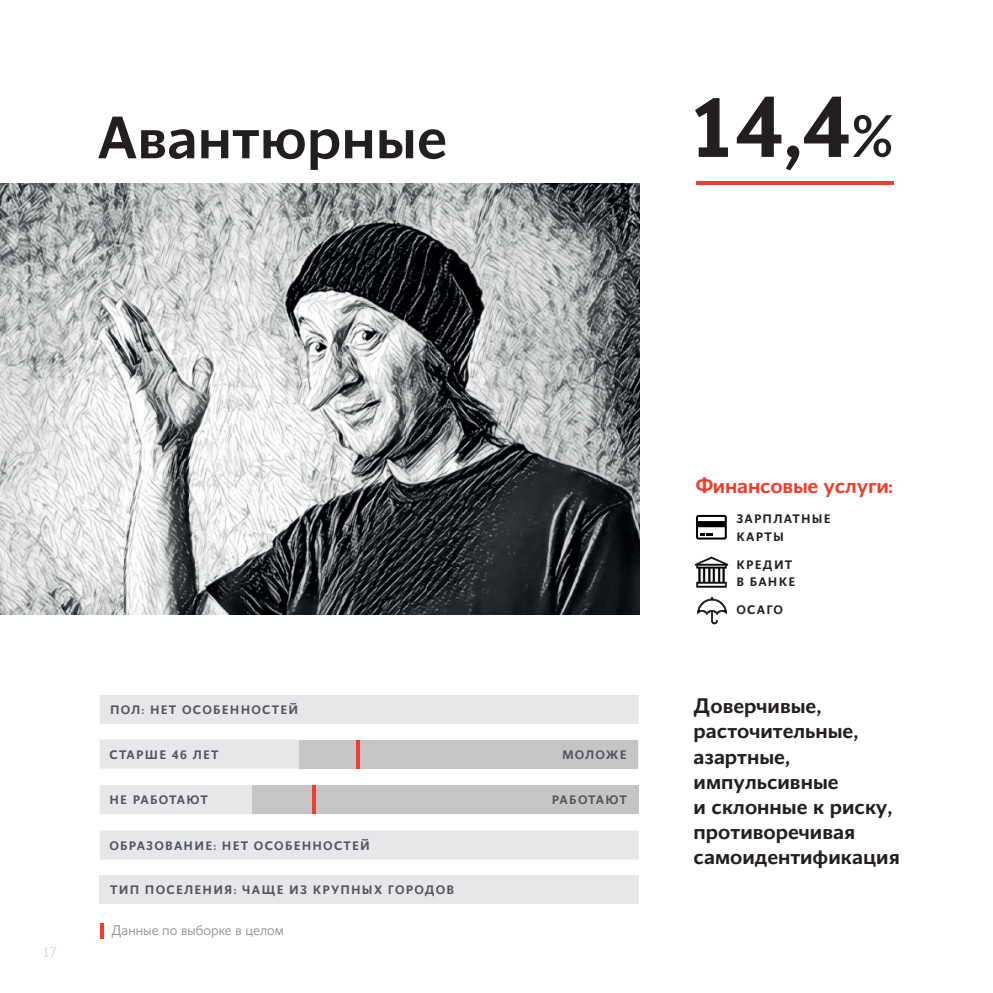
<style>
.page{position:relative;width:993px;height:993px;background:#fff}
.page>*{position:absolute;margin:0;border:0;box-sizing:border-box;transform-origin:0 0}
.t1{font:600 84px "Conqueror Sans";color:#231f20}
.t2{font:500 59.5px "Conqueror Sans";color:#231f20}
.t3{font:600 21px/25.2px "Conqueror Sans";color:#231f20}
.t4{font:600 21px "Conqueror Sans";letter-spacing:-.01em;color:#ef3e2e}
.t5{font:300 14px "Conqueror Sans";color:#939598}
.t6{font:300 14px "Conqueror Sans";color:#dadada}
.t7{font:600 12.25px "Conqueror Sans";letter-spacing:.1em;color:#52575b}
.t8{font:600 12.25px/17.5px "Conqueror Sans";letter-spacing:.1em;color:#231f20}
.t9{font:600 12.25px "Conqueror Sans";letter-spacing:.08em;color:#52575b}
.s1{font-size:59.5px}
</style>
<div class="page">
<div style="left:100px;top:874px;width:538px;height:29px;background:#e7e6e8"></div>
<img style="left:0;top:183px;width:639px;height:431px">
<hr style="left:695px;top:181px;width:198px;height:4px;background:#ef3e2e">
<div style="left:100px;top:694px;width:538px;height:29px;background:#e7e6e8"></div>
<div style="left:100px;top:739px;width:199px;height:29px;background:#e7e6e8"></div>
<div style="left:299px;top:739px;width:339px;height:29px;background:#c7c4c6"></div>
<div style="left:100px;top:830px;width:538px;height:29px;background:#e7e6e8"></div>
<div style="left:100px;top:785px;width:152px;height:28px;background:#e7e6e8"></div>
<div style="left:252px;top:784px;width:386px;height:29px;background:#c7c4c6"></div>
<hr style="left:100px;top:922px;width:4px;height:16px;background:#ef3e2e">
<svg style="left:696px;top:514px;width:30px;height:25px"></svg>
<svg style="left:694px;top:556px;width:34px;height:31px"></svg>
<svg style="left:697px;top:596px;width:29px;height:28px"></svg>
<hr style="left:356px;top:739px;width:4px;height:29px;background:#ef3e2e">
<hr style="left:312px;top:785px;width:4px;height:28px;background:#ef3e2e">
<h2 class="t2" style="left:97px;top:102px;width:351px">Авантюрные</h2>
<h1 class="t1" style="left:687px;top:77px;width:209px">14,4<span class="s1">%</span></h1>
<p class="t6" style="left:43px;top:943px;width:16px">17</p>
<p class="t7" style="left:110px;top:702px;width:190px">ПОЛ: НЕТ ОСОБЕННОСТЕЙ</p>
<p class="t7" style="left:109px;top:746px;width:111px">СТАРШЕ 46 ЛЕТ</p>
<p class="t7" style="left:562px;top:746px;width:66px">МОЛОЖЕ</p>
<p class="t7" style="left:109px;top:792px;width:100px">НЕ РАБОТАЮТ</p>
<p class="t9" style="left:551px;top:792px;width:77px">РАБОТАЮТ</p>
<p class="t7" style="left:109px;top:837px;width:262px">ОБРАЗОВАНИЕ: НЕТ ОСОБЕННОСТЕЙ</p>
<p class="t7" style="left:110px;top:882px;width:345px">ТИП ПОСЕЛЕНИЯ: ЧАЩЕ ИЗ КРУПНЫХ ГОРОДОВ</p>
<p class="t5" style="left:112px;top:921px;width:174px">Данные по выборке в целом</p>
<h3 class="t4" style="left:695px;top:472px;width:199px">Финансовые услуги:</h3>
<p class="t8" style="left:736px;top:510px;width:96px">ЗАРПЛАТНЫЕ<br>КАРТЫ</p>
<p class="t8" style="left:736px;top:555px;width:60px">КРЕДИТ<br>В БАНКЕ</p>
<p class="t8" style="left:736px;top:601px;width:48px">ОСАГО</p>
<h3 class="t3" style="left:693px;top:693px;width:208px">Доверчивые, расточительные, азартные, импульсивные<br>и склонные к риску, противоречивая самоидентификация</h3>
</div>
